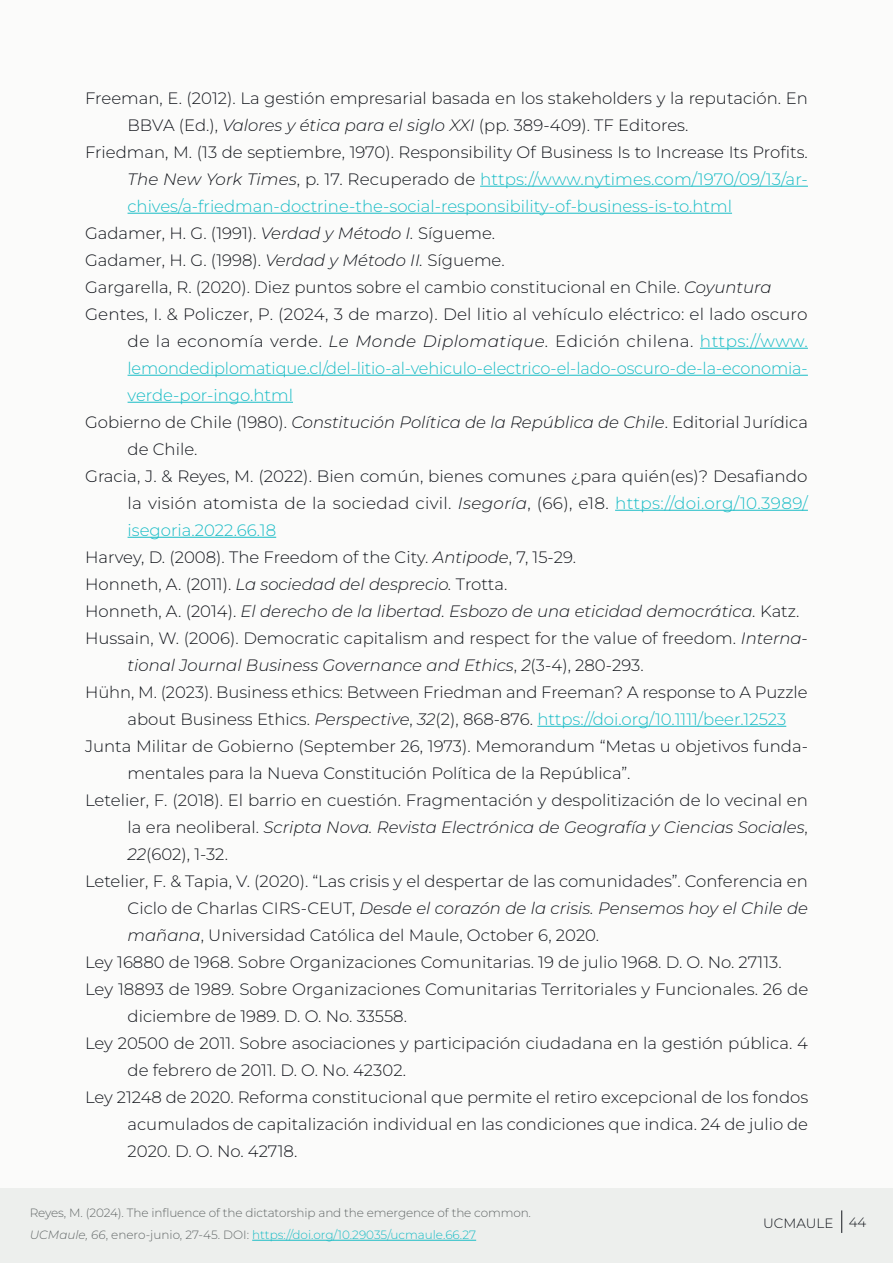
<style>
.page{position:relative;width:893px;height:1263px;background:#fbfbfa}
.page>*{position:absolute;margin:0;border:0;box-sizing:border-box;transform-origin:0 0}
.t1{font:300 16.5px "Montserrat";color:#13161c}
.t2{font:300 16.5px "Montserrat";color:#19bcc6}
.t3{font:italic 300 16.5px "Montserrat";color:#13161c}
.t4{font:300 16.5px "Montserrat";letter-spacing:.02em;color:#13161c}
.t5{font:300 16.5px "Montserrat";letter-spacing:.025em;color:#13161c}
.t6{font:300 13.5px "Montserrat";color:#13161c}
.t7{font:300 12px "Montserrat";letter-spacing:-.01em;color:#646969}
.t8{font:300 12px "Montserrat";color:#19bcc6}
.s1{font-style:italic}
.s2{font-style:italic;color:#13161c}
.s3{color:#13161c}
.s4{color:#19bcc6}
.s5{font-style:normal}
.s6{font-style:italic;color:#646969}
.s7{color:#646969}
</style>
<div class="page">
<div style="left:0;top:1188px;width:893px;height:75px;background:#edefed"></div>
<svg style="left:841px;top:1210px;width:1px;height:23px"></svg>
<hr style="left:252px;top:1240px;width:224px;height:1px;background:#19bcc6">
<hr style="left:480px;top:186px;width:328px;height:1px;background:#19bcc6">
<hr style="left:128px;top:213px;width:604px;height:1px;background:#19bcc6">
<hr style="left:700px;top:348px;width:108px;height:1px;background:#19bcc6">
<hr style="left:128px;top:375px;width:680px;height:1px;background:#19bcc6">
<hr style="left:128px;top:402px;width:165px;height:1px;background:#19bcc6">
<hr style="left:615px;top:510px;width:193px;height:1px;background:#19bcc6">
<hr style="left:128px;top:537px;width:148px;height:1px;background:#19bcc6">
<hr style="left:537px;top:726px;width:249px;height:1px;background:#19bcc6">
<p class="t1" style="left:85px;top:86px;width:724px">Freeman, E. (2012). La gestión empresarial basada en los stakeholders y la reputación. En</p>
<p class="t1" style="left:128px;top:113px;width:562px">BBVA (Ed.), <span class="s1">Valores y ética para el siglo XXI</span> (pp. 389-409). TF Editores.</p>
<p class="t1" style="left:85px;top:140px;width:724px">Friedman, M. (13 de septiembre, 1970). Responsibility Of Business Is to Increase Its Profits.</p>
<p class="t2" style="left:128px;top:167px;width:682px"><span class="s2">The New York Times</span><span class="s3">, p. 17. Recuperado de</span> https://www.nytimes.com/1970/09/13/ar-</p>
<p class="t2" style="left:128px;top:194px;width:606px">chives/a-friedman-doctrine-the-social-responsibility-of-business-is-to.html</p>
<p class="t1" style="left:85px;top:221px;width:412px">Gadamer, H. G. (1991). <span class="s1">Verdad y Método I.</span> Sígueme.</p>
<p class="t1" style="left:85px;top:248px;width:421px">Gadamer, H. G. (1998). <span class="s1">Verdad y Método II.</span> Sígueme.</p>
<p class="t1" style="left:85px;top:275px;width:688px">Gargarella, R. (2020). Diez puntos sobre el cambio constitucional en Chile. <span class="s1">Coyuntura</span></p>
<p class="t1" style="left:85px;top:302px;width:724px">Gentes, I. &amp; Policzer, P. (2024, 3 de marzo). Del litio al vehículo eléctrico: el lado oscuro</p>
<p class="t5" style="left:128px;top:329px;width:682px">de la economía verde. <span class="s1">Le Monde Diplomatique.</span> Edición chilena. <span class="s4">https://www.</span></p>
<p class="t2" style="left:128px;top:356px;width:682px">lemondediplomatique.cl/del-litio-al-vehiculo-electrico-el-lado-oscuro-de-la-economia-</p>
<p class="t2" style="left:128px;top:383px;width:167px">verde-por-ingo.html</p>
<p class="t1" style="left:85px;top:410px;width:724px">Gobierno de Chile (1980). <span class="s1">Constitución Política de la República de Chile</span>. Editorial Jurídica</p>
<p class="t1" style="left:128px;top:437px;width:71px">de Chile.</p>
<p class="t1" style="left:85px;top:464px;width:724px">Gracia, J. &amp; Reyes, M. (2022). Bien común, bienes comunes ¿para quién(es)? Desafiando</p>
<p class="t4" style="left:128px;top:491px;width:682px">la visión atomista de la sociedad civil. <span class="s1">Isegoría</span>, (66), e18. <span class="s4">https://doi.org/10.3989/</span></p>
<p class="t2" style="left:128px;top:518px;width:150px">isegoria.2022.66.18</p>
<p class="t1" style="left:85px;top:545px;width:492px">Harvey, D. (2008). The Freedom of the City. <span class="s1">Antipode</span>, 7, 15-29.</p>
<p class="t1" style="left:85px;top:572px;width:424px">Honneth, A. (2011). <span class="s1">La sociedad del desprecio.</span> Trotta.</p>
<p class="t3" style="left:85px;top:599px;width:716px"><span class="s5">Honneth, A. (2014).</span> El derecho de la libertad. Esbozo de una eticidad democrática. <span class="s5">Katz.</span></p>
<p class="t1" style="left:85px;top:626px;width:724px">Hussain, W. (2006). Democratic capitalism and respect for the value of freedom. <span class="s1">Interna-</span></p>
<p class="t3" style="left:128px;top:653px;width:518px">tional Journal Business Governance and Ethics<span class="s5">,</span> 2<span class="s5">(3-4), 280-293.</span></p>
<p class="t1" style="left:85px;top:680px;width:724px">Hühn, M. (2023). Business ethics: Between Friedman and Freeman? A response to A Puzzle</p>
<p class="t2" style="left:128px;top:707px;width:660px"><span class="s3">about Business Ethics.</span> <span class="s2">Perspective</span><span class="s3">,</span> <span class="s2">32</span><span class="s3">(2), 868-876.</span> https://doi.org/10.1111/beer.12523</p>
<p class="t1" style="left:85px;top:734px;width:724px">Junta Militar de Gobierno (September 26, 1973). Memorandum “Metas u objetivos funda-</p>
<p class="t1" style="left:128px;top:761px;width:504px">mentales para la Nueva Constitución Política de la República”.</p>
<p class="t1" style="left:85px;top:788px;width:724px">Letelier, F. (2018). El barrio en cuestión. Fragmentación y despolitización de lo vecinal en</p>
<p class="t3" style="left:128px;top:815px;width:682px"><span class="s5">la era neoliberal.</span> Scripta Nova. Revista Electrónica de Geografía y Ciencias Sociales<span class="s5">,</span></p>
<p class="t1" style="left:128px;top:842px;width:102px"><span class="s1">22</span>(602), 1-32.</p>
<p class="t1" style="left:85px;top:869px;width:724px">Letelier, F. &amp; Tapia, V. (2020). “Las crisis y el despertar de las comunidades”. Conferencia en</p>
<p class="t3" style="left:128px;top:896px;width:682px"><span class="s5">Ciclo de Charlas CIRS-CEUT,</span> Desde el corazón de la crisis. Pensemos hoy el Chile de</p>
<p class="t1" style="left:128px;top:923px;width:473px"><span class="s1">mañana</span>, Universidad Católica del Maule, October 6, 2020.</p>
<p class="t1" style="left:85px;top:950px;width:698px">Ley 16880 de 1968. Sobre Organizaciones Comunitarias. 19 de julio 1968. D. O. No. 27113.</p>
<p class="t1" style="left:85px;top:977px;width:725px">Ley 18893 de 1989. Sobre Organizaciones Comunitarias Territoriales y Funcionales. 26 de</p>
<p class="t1" style="left:128px;top:1004px;width:281px">diciembre de 1989. D. O. No. 33558.</p>
<p class="t1" style="left:85px;top:1031px;width:724px">Ley 20500 de 2011. Sobre asociaciones y participación ciudadana en la gestión pública. 4</p>
<p class="t1" style="left:128px;top:1058px;width:280px">de febrero de 2011. D. O. No. 42302.</p>
<p class="t1" style="left:85px;top:1085px;width:725px">Ley 21248 de 2020. Reforma constitucional que permite el retiro excepcional de los fondos</p>
<p class="t1" style="left:128px;top:1112px;width:682px">acumulados de capitalización individual en las condiciones que indica. 24 de julio de</p>
<p class="t1" style="left:128px;top:1139px;width:171px">2020. D. O. No. 42718.</p>
<p class="t7" style="left:30px;top:1205px;width:503px">Reyes, M. (2024). The influence of the dictatorship and the emergence of the common.</p>
<p class="t8" style="left:30px;top:1226px;width:448px"><span class="s6">UCMaule, 66</span><span class="s7">, enero-junio, 27-45. DOI:</span> https://doi.org/10.29035/ucmaule.66.27</p>
<p class="t6" style="left:763px;top:1214px;width:105px">UCMAULE 44</p>
</div>
